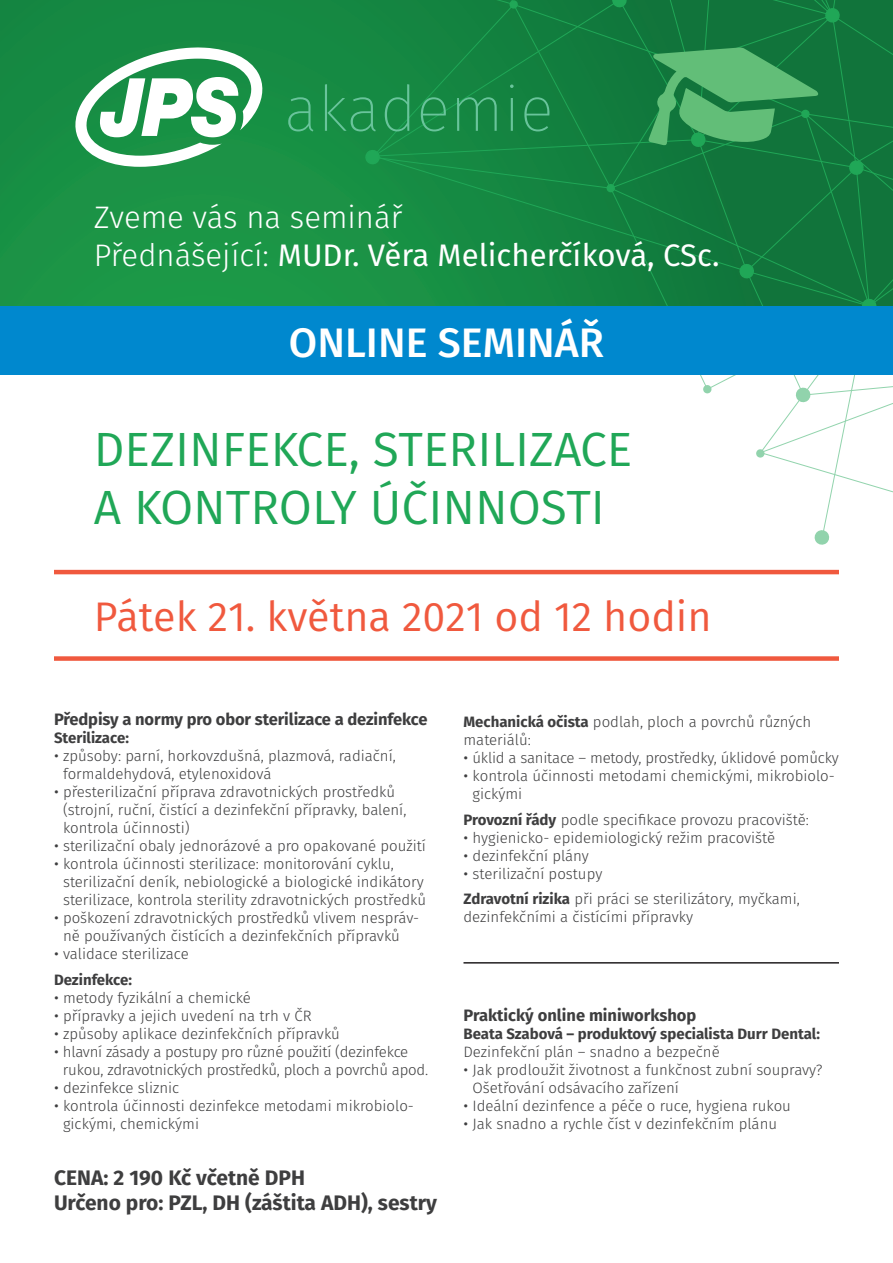
<style>
.page{position:relative;width:893px;height:1263px;background:#fff}
.page>*{position:absolute;margin:0;border:0;box-sizing:border-box;transform-origin:0 0}
.t1{font:200 63.15px "Fira Sans";color:#69c49b}
.t2{font:48px/58.5px "Fira Sans";color:#20a757}
.t3{font:41.4px "Fira Sans";color:#f0593e}
.t4{font:500 41.25px "Fira Sans";color:#fff}
.t5{font:300 31.05px/37.3px "Fira Sans";color:#fff}
.t6{font:700 21px/25.2px "Fira Sans";color:#3e3e3f}
.t7{font:700 16.5px "Fira Sans";letter-spacing:-.005em;color:#3e3e3f}
.t8{font:300 15px/18px "Fira Sans";color:#3e3e3f}
.t9{font:700 15px "Fira Sans";color:#3e3e3f}
.s1{font-weight:400}
.s2{font-weight:700}
</style>
<div class="page">
<div style="left:0;top:0;width:893px;height:333px;background:#1b9246"></div>
<svg style="left:365px;top:0;width:528px;height:545px"></svg>
<hr style="left:54px;top:570px;width:785px;height:4px;background:#f0593e">
<div style="left:54px;top:656px;width:785px;height:5px;background:#f0593e"></div>
<svg style="left:75px;top:47px;width:188px;height:120px"></svg>
<hr style="left:463px;top:962px;width:376px;height:1px;background:#231f20">
<div style="left:0;top:306px;width:893px;height:68px;background:#0088ce"></div>
<h1 class="t1" style="left:284px;top:65px;width:271px">akademie</h1>
<h3 class="t5" style="left:94px;top:198px;width:627px">Zveme vás na seminář<br>Přednášející: <span class="s1">MUDr. Věra Melicherčíková, CSc.</span></h3>
<h3 class="t4" style="left:289px;top:310px;width:317px">ONLINE SEMINÁŘ</h3>
<h2 class="t2" style="left:94px;top:419px;width:540px">DEZINFEKCE, STERILIZACE<br>A KONTROLY ÚČINNOSTI</h2>
<h3 class="t3" style="left:94px;top:587px;width:619px">Pátek 21. května 2021 od 12 hodin</h3>
<p class="t7" style="left:54px;top:706px;width:375px">Předpisy a normy pro obor sterilizace a dezinfekce</p>
<p class="t9" style="left:54px;top:725px;width:76px">Sterilizace:</p>
<p class="t8" style="left:63px;top:747px;width:334px;text-indent:-9px"><span class="s1">•</span> způsoby: parní, horkovzdušná, plazmová, radiační, formaldehydová, etylenoxidová</p>
<p class="t8" style="left:63px;top:783px;width:345px;text-indent:-9px"><span class="s1">•</span> přesterilizační příprava zdravotnických prostředků (strojní, ruční, čistící a dezinfekční přípravky, balení, kontrola účinnosti)</p>
<p class="t8" style="left:54px;top:837px;width:373px"><span class="s1">•</span> sterilizační obaly jednorázové a pro opakované použití</p>
<p class="t8" style="left:63px;top:855px;width:365px;text-indent:-9px"><span class="s1">•</span> kontrola účinnosti sterilizace: monitorování cyklu, sterilizační deník, nebiologické a biologické indikátory sterilizace, kontrola sterility zdravotnických prostředků</p>
<p class="t8" style="left:63px;top:909px;width:358px;text-indent:-9px"><span class="s1">•</span> poškození zdravotnických prostředků vlivem nespráv&shy;ně používaných čistících a dezinfekčních přípravků</p>
<p class="t8" style="left:54px;top:941px;width:136px;line-height:25.5px"><span class="s1">•</span> validace sterilizace<br><span class="s2">Dezinfekce:</span></p>
<p class="t8" style="left:54px;top:988px;width:199px"><span class="s1">•</span> metody fyzikální a chemické</p>
<p class="t8" style="left:54px;top:1006px;width:259px"><span class="s1">•</span> přípravky a jejich uvedení na trh v ČR</p>
<p class="t8" style="left:54px;top:1024px;width:287px"><span class="s1">•</span> způsoby aplikace dezinfekčních přípravků</p>
<p class="t8" style="left:63px;top:1042px;width:367px;text-indent:-9px"><span class="s1">•</span> hlavní zásady a postupy pro různé použití (dezinfekce rukou, zdravotnických prostředků, ploch a povrchů apod.</p>
<p class="t8" style="left:54px;top:1078px;width:127px"><span class="s1">•</span> dezinfekce sliznic</p>
<p class="t8" style="left:63px;top:1096px;width:352px;text-indent:-9px"><span class="s1">•</span> kontrola účinnosti dezinfekce metodami mikrobiolo&shy;gickými, chemickými</p>
<h3 class="t6" style="left:54px;top:1163px;width:385px">CENA: 2 190 Kč včetně DPH<br>Určeno pro: PZL, DH (záštita ADH), sestry</h3>
<p class="t8" style="left:463px;top:713px;width:349px"><span class="s2">Mechanická očista</span> podlah, ploch a povrchů různých materiálů:</p>
<p class="t8" style="left:463px;top:749px;width:377px"><span class="s1">•</span> úklid a sanitace – metody, prostředky, úklidové pomůcky</p>
<p class="t8" style="left:473px;top:767px;width:364px;text-indent:-9px"><span class="s1">•</span> kontrola účinnosti metodami chemickými, mikrobiolo&shy;gickými</p>
<p class="t8" style="left:463px;top:810px;width:347px"><span class="s2">Provozní řády</span> podle specifikace provozu pracoviště:</p>
<p class="t8" style="left:463px;top:828px;width:313px"><span class="s1">•</span> hygienicko- epidemiologický režim pracoviště</p>
<p class="t8" style="left:463px;top:846px;width:127px"><span class="s1">•</span> dezinfekční plány</p>
<p class="t8" style="left:463px;top:860px;width:338px;line-height:25.5px"><span class="s1">•</span> sterilizační postupy<br><span class="s2">Zdravotní rizika</span> při práci se sterilizátory, myčkami,</p>
<p class="t8" style="left:463px;top:908px;width:231px">dezinfekčními a čistícími přípravky</p>
<p class="t7" style="left:463px;top:1001px;width:234px">Praktický online miniworkshop</p>
<p class="t9" style="left:463px;top:1021px;width:358px">Beata Szabová – produktový specialista Durr Dental:</p>
<p class="t8" style="left:463px;top:1042px;width:258px">Dezinfekční plán – snadno a bezpečně</p>
<p class="t8" style="left:473px;top:1060px;width:351px;text-indent:-9px"><span class="s1">•</span> Jak prodloužit životnost a funkčnost zubní soupravy?<br>Ošetřování odsávacího zařízení</p>
<p class="t8" style="left:463px;top:1096px;width:329px"><span class="s1">•</span> Ideální dezinfence a péče o ruce, hygiena rukou</p>
<p class="t8" style="left:463px;top:1114px;width:315px"><span class="s1">•</span> Jak snadno a rychle číst v dezinfekčním plánu</p>
</div>
